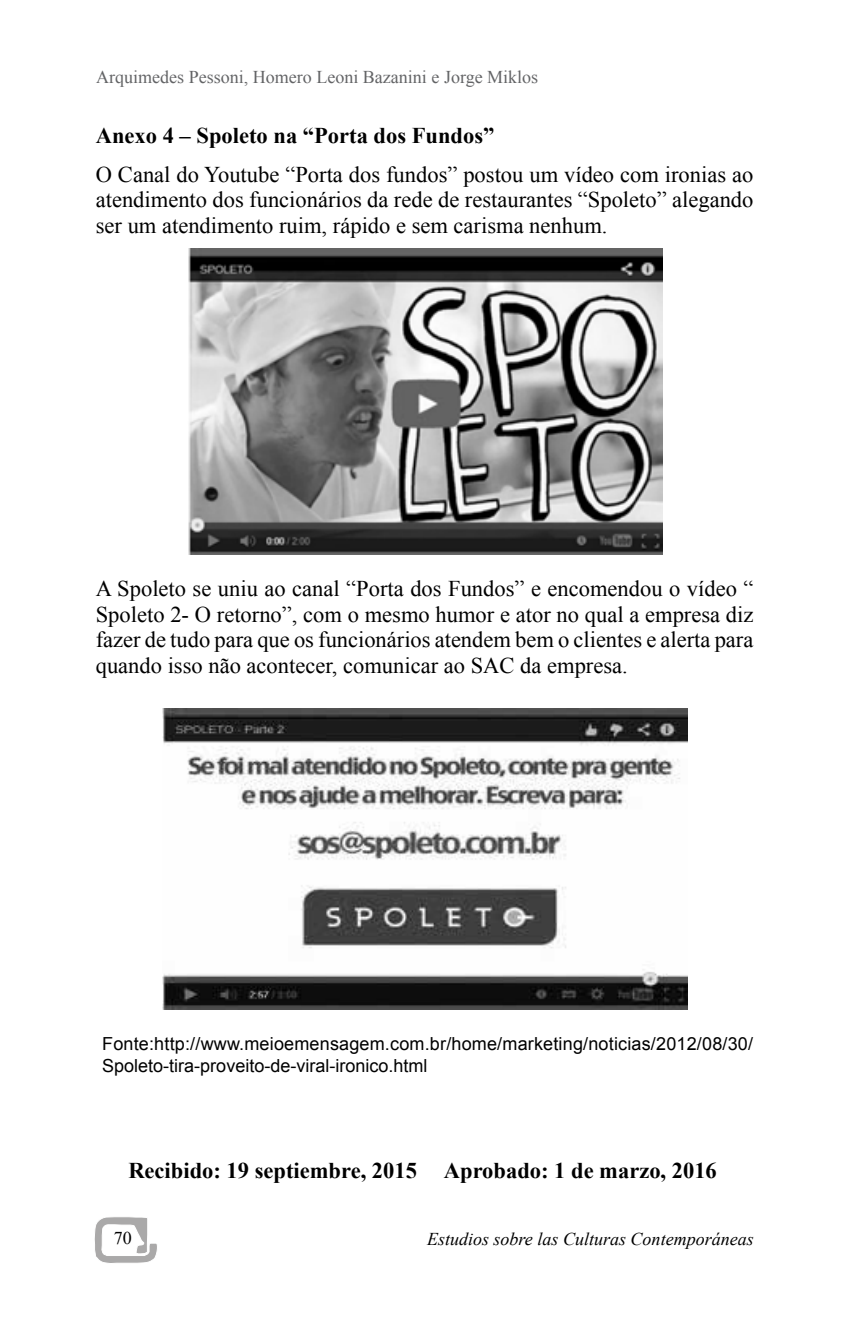
<style>
.page{position:relative;width:862px;height:1340px;background:#fff}
.page>*{position:absolute;margin:0;border:0;box-sizing:border-box;transform-origin:0 0}
.t1{font:22.5px/25.9px "Times New Roman";color:#000;text-align:justify}
.t2{font:700 22.5px "Times New Roman";color:#000}
.t3{font:18px/21.6px "Arial";letter-spacing:.01em;color:#000}
.t4{font:18px "Times New Roman";color:#636466}
.t5{font:italic 18px "Times New Roman";color:#000}
.t6{font:18px "Times New Roman";color:#000}
</style>
<div class="page">
<img style="left:188px;top:249px;width:474px;height:305px">
<img style="left:162px;top:708px;width:524px;height:301px">
<svg style="left:94px;top:1217px;width:63px;height:46px"></svg>
<p class="t4" style="left:96px;top:65px;width:443px">Arquimedes Pessoni, Homero Leoni Bazanini e Jorge Miklos</p>
<p class="t2" style="left:96px;top:120px;width:400px">Anexo 4 – Spoleto na “Porta dos Fundos”</p>
<p class="t1" style="left:96px;top:161px;width:658px">O Canal do Youtube “Porta dos fundos” postou um vídeo com ironias ao atendimento dos funcionários da rede de restaurantes “Spoleto” alegando ser um atendimento ruim, rápido e sem carisma nenhum.</p>
<p class="t1" style="left:96px;top:575px;width:658px">A Spoleto se uniu ao canal “Porta dos Fundos” e encomendou o vídeo “ Spoleto 2- O retorno”, com o mesmo humor e ator no qual a empresa diz fazer de tudo para que os funcionários atendem bem o clientes e alerta para quando isso não acontecer, comunicar ao SAC da empresa.</p>
<p class="t3" style="left:102px;top:1033px;width:652px">Fonte:http://www.meioemensagem.com.br/home/marketing/noticias/2012/08/30/<br>Spoleto-tira-proveito-de-viral-ironico.html</p>
<p class="t2" style="left:128px;top:1155px;width:589px">Recibido: 19 septiembre, 2015 Aprobado: 1 de marzo, 2016</p>
<p class="t6" style="left:114px;top:1225px;width:19px">70</p>
<p class="t5" style="left:427px;top:1226px;width:328px">Estudios sobre las Culturas Contemporáneas</p>
</div>
